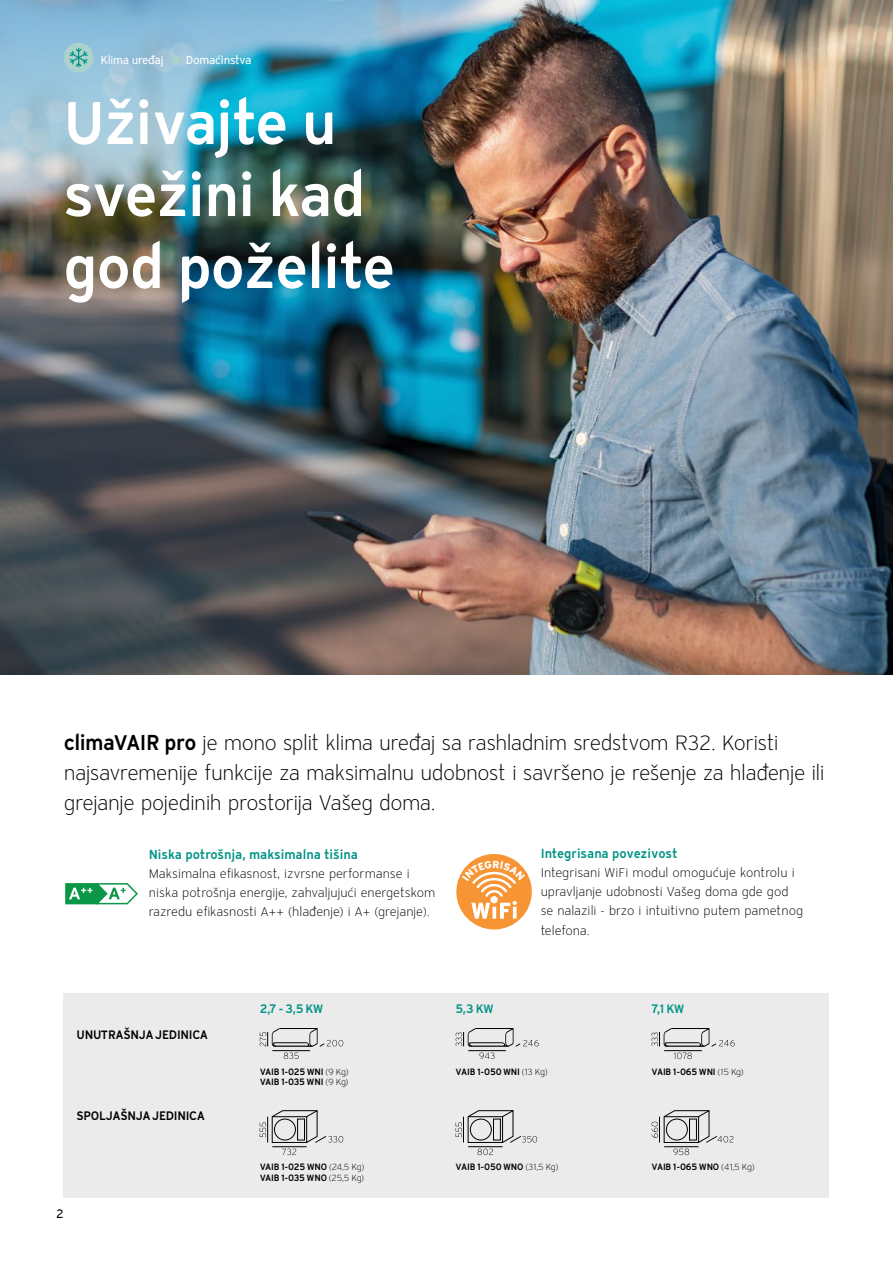
<style>
.page{position:relative;width:893px;height:1263px;background:#fff}
.page>*{position:absolute;margin:0;border:0;box-sizing:border-box;transform-origin:0 0}
.t1{font:60px/72px "Vaillant 13 Demi TID";letter-spacing:-.02em;color:#fff}
.t2{font:21px/30px "Vaillant 13 Light TID";letter-spacing:-.025em;color:#000}
.t3{font:12.75px/19.2px "Vaillant 13 Light TID";color:#000}
.t4{font:12.75px "Vaillant 13 Demi TID";color:#009385}
.t5{font:12px "Vaillant 13 Demi TID";letter-spacing:-.025em;color:#000}
.t6{font:12px "Vaillant 13 Demi TID";color:#009385}
.t7{font:12px "Vaillant 13 Book ETID";color:#000}
.t8{font:11.55px "Vaillant 13 Book ETID";letter-spacing:-.025em;color:#fff}
.t9{font:9px/10.8px "Vaillant 13 Demi TID";letter-spacing:-.025em;color:#000}
.s1{font-family:"Vaillant 13 Demi TID"}
.s2{font-family:"Vaillant 13 Light TID"}
</style>
<div class="page">
<img style="left:0;top:0;width:893px;height:675px">
<div style="left:64px;top:994px;width:765px;height:204px;background:#ebebec"></div>
<svg style="left:65px;top:883px;width:73px;height:22px"></svg>
<svg style="left:456px;top:1110px;width:81px;height:45px"></svg>
<svg style="left:652px;top:1110px;width:81px;height:45px"></svg>
<svg style="left:456px;top:1028px;width:83px;height:31px"></svg>
<svg style="left:652px;top:1028px;width:83px;height:32px"></svg>
<svg style="left:260px;top:1110px;width:83px;height:45px"></svg>
<svg style="left:260px;top:1028px;width:83px;height:31px"></svg>
<div style="left:456px;top:854px;width:76px;height:75px;background:#f79433;border-radius:50%"></div>
<div style="left:64px;top:43px;width:30px;height:29px;background:#abd3cc;border-radius:50%"></div>
<svg style="left:70px;top:48px;width:18px;height:19px"></svg>
<div style="left:172px;top:55px;width:8px;height:9px;background:#abd3cc;border-radius:50%"></div>
<svg style="left:462px;top:860px;width:63px;height:59px"></svg>
<p class="t8" style="left:100px;top:52px;width:65px">Klima uređaj</p>
<p class="t8" style="left:186px;top:52px;width:67px">Domaćinstva</p>
<h1 class="t1" style="left:63px;top:85px;width:334px">Uživajte u svežini kad god poželite</h1>
<h2 class="t2" style="left:64px;top:727px;width:762px"><span class="s1">climaVAIR pro</span> je mono split klima uređaj sa rashladnim sredstvom R32. Koristi najsavremenije funkcije za maksimalnu udobnost i savršeno je rešenje za hlađenje ili grejanje pojedinih prostorija Vašeg doma.</h2>
<p class="t4" style="left:541px;top:845px;width:139px">Integrisana povezivost</p>
<p class="t3" style="left:541px;top:863px;width:264px">Integrisani WiFi modul omogućuje kontrolu i upravljanje udobnosti Vašeg doma gde god se nalazili - brzo i intuitivno putem pametnog telefona.</p>
<p class="t4" style="left:149px;top:846px;width:211px">Niska potrošnja, maksimalna tišina</p>
<p class="t3" style="left:149px;top:864px;width:288px">Maksimalna efikasnost, izvrsne performanse i niska potrošnja energije, zahvaljujući energetskom razredu efikasnosti A++ (hlađenje) i A+ (grejanje).</p>
<p class="t5" style="left:77px;top:1026px;width:133px">UNUTRAŠNJA JEDINICA</p>
<p class="t5" style="left:77px;top:1108px;width:130px">SPOLJAŠNJA JEDINICA</p>
<p class="t7" style="left:56px;top:1206px;width:9px">2</p>
<p class="t6" style="left:260px;top:1001px;width:65px">2,7 - 3,5 KW</p>
<p class="t6" style="left:456px;top:1001px;width:40px">5,3 KW</p>
<p class="t6" style="left:652px;top:1001px;width:34px">7,1 KW</p>
<p class="t9" style="left:260px;top:1066px;width:91px">VAIB 1-025 WNI <span class="s2">(9 Kg)<br></span>VAIB 1-035 WNI <span class="s2">(9 Kg)</span></p>
<p class="t9" style="left:260px;top:1161px;width:106px">VAIB 1-025 WNO <span class="s2">(24,5 Kg)<br></span>VAIB 1-035 WNO <span class="s2">(25,5 Kg)</span></p>
<p class="t9" style="left:456px;top:1066px;width:94px">VAIB 1-050 WNI <span class="s2">(13 Kg)</span></p>
<p class="t9" style="left:652px;top:1066px;width:94px">VAIB 1-065 WNI <span class="s2">(15 Kg)</span></p>
<p class="t9" style="left:456px;top:1161px;width:104px">VAIB 1-050 WNO <span class="s2">(31,5 Kg)</span></p>
<p class="t9" style="left:652px;top:1161px;width:105px">VAIB 1-065 WNO <span class="s2">(41,5 Kg)</span></p>
</div>
